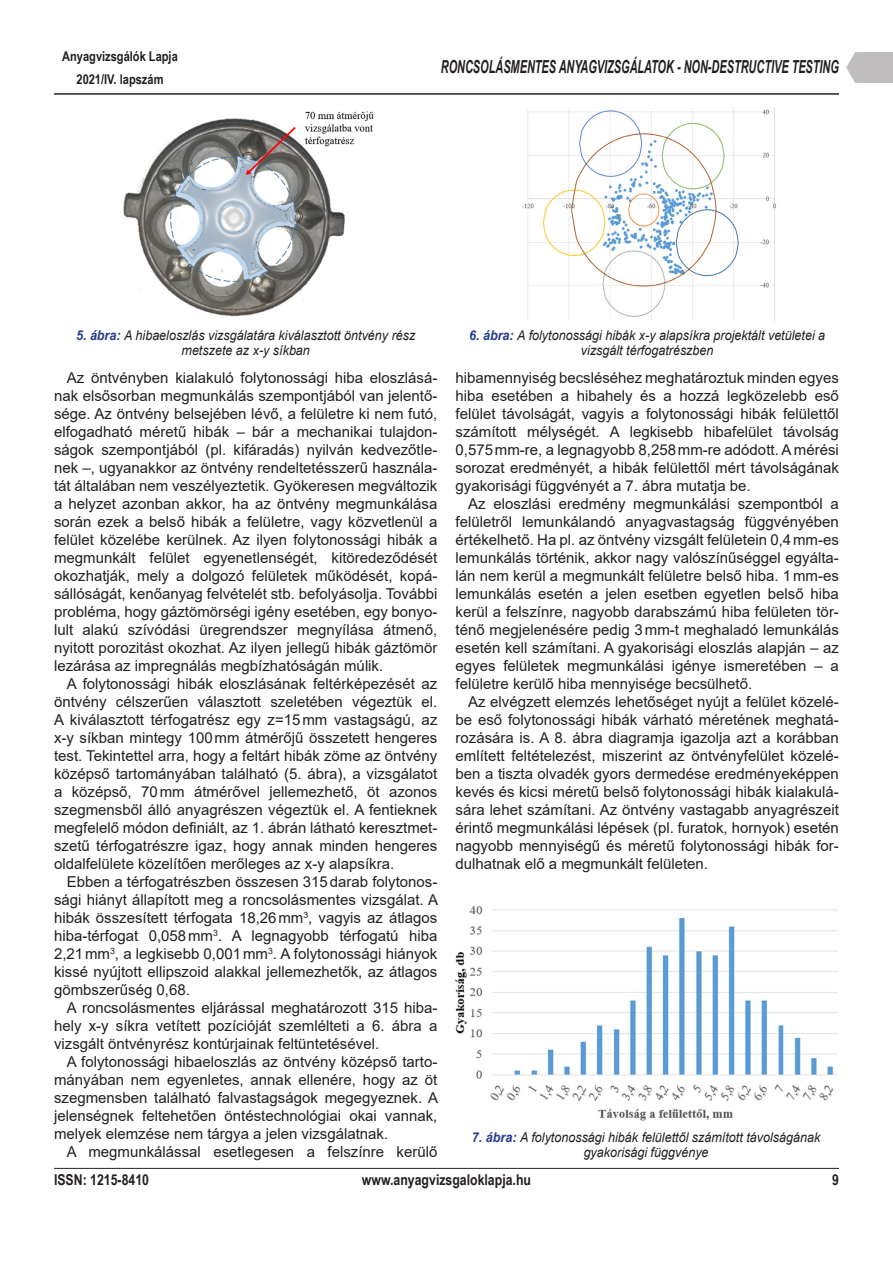
<style>
.page{position:relative;width:893px;height:1263px;background:#fff}
.page>*{position:absolute;margin:0;border:0;box-sizing:border-box;transform-origin:0 0}
.t1{font:italic 700 18px "Arial Narrow";color:#231f20;scale:.74 1}
.AVI_UJ_normal_magyar{font:15px/18px "Arial";color:#231f20;text-align:justify}
.t2{font:700 15px "Arial Narrow";color:#231f20}
.t3{font:italic 13.5px/15px "Arial";color:#231f20;text-align:center;scale:.93 1}
.t4{font:700 13.5px/22.5px "Arial Narrow";color:#231f20;text-align:center}
.s1{font-weight:700;color:#253f8e}
</style>
<div class="page">
<hr style="left:54px;top:1168px;width:785px;height:1px;background:#231f20">
<svg style="left:846px;top:52px;width:18px;height:31px"></svg>
<div style="left:864px;top:52px;width:29px;height:31px;background:#bfbdbd"></div>
<hr style="left:54px;top:94px;width:785px;height:1px;background:#231f20">
<img style="left:123px;top:111px;width:251px;height:206px">
<img style="left:522px;top:108px;width:255px;height:213px">
<img style="left:455px;top:906px;width:383px;height:215px">
<p class="t4" style="left:62px;top:45px;width:117px">Anyagvizsgálók Lapja<br>2021/IV. lapszám</p>
<p class="t1" style="left:441px;top:53px;width:540px">RONCSOLÁSMENTES ANYAGVIZSGÁLATOK - NON-DESTRUCTIVE TESTING</p>
<p class="t3" style="left:76px;top:328px;width:366px"><span class="s1">5. ábra:</span> A hibaeloszlás vizsgálatára kiválasztott öntvény rész metszete az x-y síkban</p>
<p class="t3" style="left:469px;top:328px;width:384px"><span class="s1">6. ábra:</span> A folytonossági hibák x-y alapsíkra projektált vetületei a vizsgált térfogatrészben</p>
<p class="AVI_UJ_normal_magyar" style="left:54px;top:368px;width:385px;text-indent:13px">Az öntvényben kialakuló folytonossági hiba eloszlásá&shy;nak elsősorban megmunkálás szempontjából van jelentő&shy;sége. Az öntvény belsejében lévő, a felületre ki nem futó, elfogadható méretű hibák – bár a mechanikai tulajdon&shy;ságok szempontjából (pl. kifáradás) nyilván kedvezőtle&shy;nek –, ugyanakkor az öntvény rendeltetésszerű használa&shy;tát általában nem veszélyeztetik. Gyökeresen megváltozik a helyzet azonban akkor, ha az öntvény megmunkálása során ezek a belső hibák a felületre, vagy közvetlenül a felület közelébe kerülnek. Az ilyen folytonossági hibák a megmunkált felület egyenetlenségét, kitöredeződését okozhatják, mely a dolgozó felületek működését, kopá&shy;sállóságát, kenőanyag felvételét stb. befolyásolja. További probléma, hogy gáztömörségi igény esetében, egy bonyo&shy;lult alakú szívódási üregrendszer megnyílása átmenő, nyitott porozitást okozhat. Az ilyen jellegű hibák gáztömör lezárása az impregnálás megbízhatóságán múlik.</p>
<p class="AVI_UJ_normal_magyar" style="left:54px;top:674px;width:385px;text-indent:13px">A folytonossági hibák eloszlásának feltérképezését az öntvény célszerűen választott szeletében végeztük el.<br>A kiválasztott térfogatrész egy z=15mm vastagságú, az x-y síkban mintegy 100mm átmérőjű összetett hengeres test. Tekintettel arra, hogy a feltárt hibák zöme az öntvény középső tartományában található (5. ábra), a vizsgálatot a középső, 70mm átmérővel jellemezhető, öt azonos szegmensből álló anyagrészen végeztük el. A fentieknek megfelelő módon definiált, az 1. ábrán látható keresztmet&shy;szetű térfogatrészre igaz, hogy annak minden hengeres oldalfelülete közelítően merőleges az x-y alapsíkra.</p>
<p class="AVI_UJ_normal_magyar" style="left:54px;top:872px;width:386px;text-indent:13px">Ebben a térfogatrészben összesen 315darab folytonos&shy;sági hiányt állapított meg a roncsolásmentes vizsgálat. A hibák összesített térfogata 18,26mm<sup>3</sup>, vagyis az átlagos hiba-térfogat 0,058mm<sup>3</sup>. A legnagyobb térfogatú hiba 2,21mm<sup>3</sup>, a legkisebb 0,001mm<sup>3</sup>. A folytonossági hiányok kissé nyújtott ellipszoid alakkal jellemezhetők, az átlagos gömbszerűség 0,68.</p>
<p class="AVI_UJ_normal_magyar" style="left:54px;top:998px;width:385px;text-indent:13px">A roncsolásmentes eljárással meghatározott 315 hiba&shy;hely x-y síkra vetített pozícióját szemlélteti a 6. ábra a vizsgált öntvényrész kontúrjainak feltüntetésével.</p>
<p class="AVI_UJ_normal_magyar" style="left:54px;top:1052px;width:386px;text-indent:13px">A folytonossági hibaeloszlás az öntvény középső tarto&shy;mányában nem egyenletes, annak ellenére, hogy az öt szegmensben található falvastagságok megegyeznek. A jelenségnek feltehetően öntéstechnológiai okai vannak, melyek elemzése nem tárgya a jelen vizsgálatnak.</p>
<p class="AVI_UJ_normal_magyar" style="left:67px;top:1142px;width:372px">A megmunkálással esetlegesen a felszínre kerülő</p>
<p class="AVI_UJ_normal_magyar" style="left:455px;top:368px;width:385px">hibamennyiség becsléséhez meghatároztuk minden egyes hiba esetében a hibahely és a hozzá legközelebb eső felület távolságát, vagyis a folytonossági hibák felülettől számított mélységét. A legkisebb hibafelület távolság 0,575mm-re, a legnagyobb 8,258mm-re adódott. A mérési sorozat eredményét, a hibák felülettől mért távolságának gyakorisági függvényét a 7. ábra mutatja be.</p>
<p class="AVI_UJ_normal_magyar" style="left:455px;top:494px;width:385px;text-indent:13px">Az eloszlási eredmény megmunkálási szempontból a felületről lemunkálandó anyagvastagság függvényében értékelhető. Ha pl. az öntvény vizsgált felületein 0,4mm-es lemunkálás történik, akkor nagy valószínűséggel egyálta&shy;lán nem kerül a megmunkált felületre belső hiba. 1mm-es lemunkálás esetén a jelen esetben egyetlen belső hiba kerül a felszínre, nagyobb darabszámú hiba felületen tör&shy;ténő megjelenésére pedig 3mm-t meghaladó lemunkálás esetén kell számítani. A gyakorisági eloszlás alapján – az egyes felületek megmunkálási igénye ismeretében – a felületre kerülő hiba mennyisége becsülhető.</p>
<p class="AVI_UJ_normal_magyar" style="left:455px;top:692px;width:385px;text-indent:13px">Az elvégzett elemzés lehetőséget nyújt a felület közelé&shy;be eső folytonossági hibák várható méretének meghatá&shy;rozására is. A 8. ábra diagramja igazolja azt a korábban említett feltételezést, miszerint az öntvényfelület közelé&shy;ben a tiszta olvadék gyors dermedése eredményeképpen kevés és kicsi méretű belső folytonossági hibák kialakulá&shy;sára lehet számítani. Az öntvény vastagabb anyagrészeit érintő megmunkálási lépések (pl. furatok, hornyok) esetén nagyobb mennyiségű és méretű folytonossági hibák for&shy;dulhatnak elő a megmunkált felületen.</p>
<p class="t3" style="left:472px;top:1130px;width:376px"><span class="s1">7. ábra:</span> A folytonossági hibák felülettől számított távolságának gyakorisági függvénye</p>
<p class="t2" style="left:54px;top:1168px;width:97px">ISSN: 1215-8410</p>
<p class="t2" style="left:362px;top:1168px;width:171px">www.anyagvizsgaloklapja.hu</p>
<p class="t2" style="left:832px;top:1168px;width:8px">9</p>
</div>
